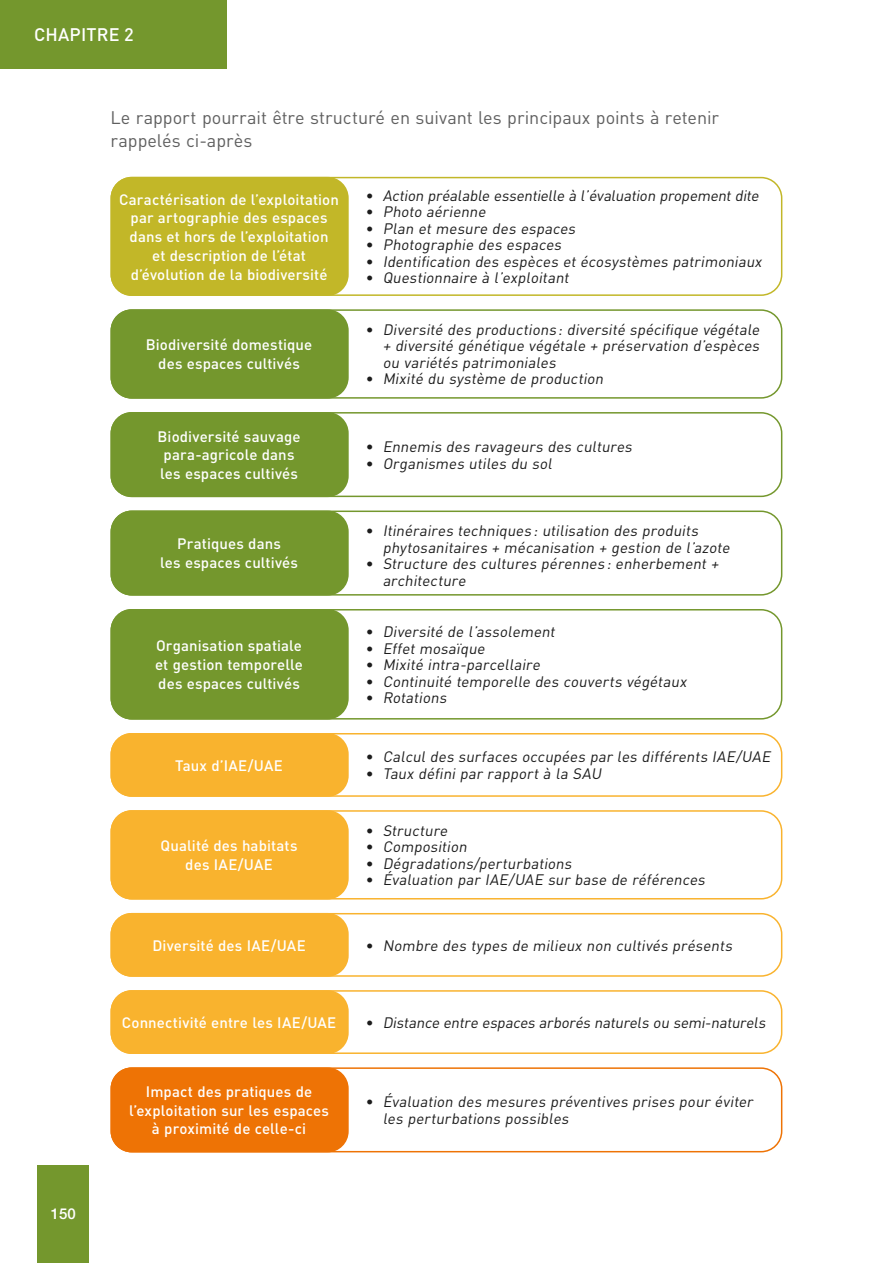
<style>
.page{position:relative;width:893px;height:1263px;background:#fff}
.page>*{position:absolute;margin:0;border:0;box-sizing:border-box;transform-origin:0 0}
.t1{font:18px/22.5px "DIN Pro";letter-spacing:-.005em;color:#5f5f5f}
.t2{font:500 18px "DIN Pro";letter-spacing:.01em;color:#fff}
.t3{font:italic 15px/16.5px "DIN Pro";color:#1c1c1c}
.t4{font:500 15px/18.8px "DIN Pro";letter-spacing:.005em;color:#fff;text-align:center}
.t5{font:500 15px "Helvetica Neue LT Std";color:#fff}
.s1{font-style:normal}
</style>
<div class="page">
<div style="left:38px;top:1165px;width:51px;height:98px;background:#74972d"></div>
<div style="left:0;top:0;width:227px;height:68px;background:#74972d"></div>
<div style="left:111px;top:177px;width:671px;height:119px;border:2px solid #c2b728;border-radius:21px"></div>
<div style="left:111px;top:177px;width:238px;height:119px;background:#c2b728;border-radius:21px"></div>
<div style="left:111px;top:309px;width:671px;height:90px;border:2px solid #74972d;border-radius:21px"></div>
<div style="left:111px;top:309px;width:238px;height:90px;background:#74972d;border-radius:21px"></div>
<div style="left:111px;top:412px;width:671px;height:85px;border:2px solid #74972d;border-radius:21px"></div>
<div style="left:111px;top:412px;width:238px;height:85px;background:#74972d;border-radius:21px"></div>
<div style="left:111px;top:510px;width:671px;height:86px;border:2px solid #74972d;border-radius:21px"></div>
<div style="left:111px;top:510px;width:238px;height:86px;background:#74972d;border-radius:21px"></div>
<div style="left:111px;top:609px;width:671px;height:110px;border:2px solid #74972d;border-radius:21px"></div>
<div style="left:111px;top:609px;width:238px;height:110px;background:#74972d;border-radius:21px"></div>
<div style="left:111px;top:733px;width:671px;height:64px;border:2px solid #f9b32e;border-radius:21px"></div>
<div style="left:111px;top:733px;width:238px;height:64px;background:#f9b32e;border-radius:21px"></div>
<div style="left:111px;top:810px;width:671px;height:89px;border:2px solid #f9b32e;border-radius:21px"></div>
<div style="left:111px;top:810px;width:238px;height:89px;background:#f9b32e;border-radius:21px"></div>
<div style="left:111px;top:913px;width:671px;height:64px;border:2px solid #f9b32e;border-radius:21px"></div>
<div style="left:111px;top:913px;width:238px;height:64px;background:#f9b32e;border-radius:21px"></div>
<div style="left:111px;top:990px;width:671px;height:64px;border:2px solid #f9b32e;border-radius:21px"></div>
<div style="left:111px;top:990px;width:238px;height:64px;background:#f9b32e;border-radius:21px"></div>
<div style="left:111px;top:1067px;width:671px;height:85px;border:2px solid #ee7305;border-radius:21px"></div>
<div style="left:111px;top:1067px;width:238px;height:85px;background:#ee7305;border-radius:21px"></div>
<p class="t2" style="left:34px;top:22px;width:101px">CHAPITRE 2</p>
<p class="t1" style="left:111px;top:106px;width:610px">Le rapport pourrait être structuré en suivant les principaux points à retenir rappelés ci-après</p>
<p class="t3" style="left:366px;top:187px;width:398px"><span class="s1">•</span> Action préalable essentielle à l’évaluation propementdite</p>
<p class="t3" style="left:366px;top:203px;width:125px"><span class="s1">•</span> Photo aérienne</p>
<p class="t3" style="left:366px;top:220px;width:214px"><span class="s1">•</span> Plan et mesure des espaces</p>
<p class="t3" style="left:366px;top:236px;width:200px"><span class="s1">•</span> Photographie des espaces</p>
<p class="t3" style="left:366px;top:253px;width:401px"><span class="s1">•</span> Identification des espèces et écosystèmes patrimoniaux</p>
<p class="t3" style="left:366px;top:269px;width:208px"><span class="s1">•</span> Questionnaire à l’exploitant</p>
<p class="t4" style="left:119px;top:189px;width:221px">Caractérisation de l’exploitation par artographie des espaces dans et hors de l’exploitation<br>et description de l’état d’évolution de la biodiversité</p>
<p class="t4" style="left:146px;top:335px;width:168px">Biodiversité domestique des espaces cultivés</p>
<p class="t4" style="left:158px;top:426px;width:144px;text-align:left">Biodiversité sauvage para-agricole dans les espaces cultivés</p>
<p class="t4" style="left:160px;top:534px;width:139px">Pratiques dans<br>les espaces cultivés</p>
<p class="t4" style="left:155px;top:636px;width:149px;text-align:justify">Organisation spatiale et gestion temporelle des espaces cultivés</p>
<p class="t4" style="left:175px;top:755px;width:109px">Taux d’IAE/UAE</p>
<p class="t4" style="left:161px;top:836px;width:139px">Qualité des habitats des IAE/UAE</p>
<p class="t3" style="left:383px;top:321px;width:381px;text-align:justify;text-indent:-17px"><span class="s1">•</span> Diversité des productions : diversité spécifique végétale + diversité génétique végétale + préservation d’espèces ou variétés patrimoniales</p>
<p class="t3" style="left:366px;top:370px;width:242px"><span class="s1">•</span> Mixité du système de production</p>
<p class="t3" style="left:366px;top:438px;width:271px"><span class="s1">•</span> Ennemis des ravageurs des cultures</p>
<p class="t3" style="left:366px;top:454px;width:191px"><span class="s1">•</span> Organismes utiles du sol</p>
<p class="t3" style="left:383px;top:522px;width:351px;text-indent:-17px"><span class="s1">•</span> Itinéraires techniques : utilisation des produits phytosanitaires + mécanisation + gestion de l’azote</p>
<p class="t3" style="left:383px;top:555px;width:340px;text-indent:-17px"><span class="s1">•</span> Structure des cultures pérennes : enherbement + architecture</p>
<p class="t3" style="left:366px;top:623px;width:194px"><span class="s1">•</span> Diversité de l’assolement</p>
<p class="t3" style="left:366px;top:639px;width:124px"><span class="s1">•</span> Effet mosaïque</p>
<p class="t3" style="left:366px;top:656px;width:179px"><span class="s1">•</span> Mixité intra-parcellaire</p>
<p class="t3" style="left:366px;top:672px;width:325px"><span class="s1">•</span> Continuité temporelle des couverts végétaux</p>
<p class="t3" style="left:366px;top:689px;width:85px"><span class="s1">•</span> Rotations</p>
<p class="t3" style="left:366px;top:748px;width:409px"><span class="s1">•</span> Calcul des surfaces occupées par les différents IAE/UAE</p>
<p class="t3" style="left:366px;top:765px;width:240px"><span class="s1">•</span> Taux défini par rapport à la SAU</p>
<p class="t3" style="left:366px;top:821px;width:86px"><span class="s1">•</span> Structure</p>
<p class="t3" style="left:366px;top:838px;width:106px"><span class="s1">•</span> Composition</p>
<p class="t3" style="left:366px;top:854px;width:210px"><span class="s1">•</span> Dégradations/perturbations</p>
<p class="t3" style="left:366px;top:871px;width:344px"><span class="s1">•</span> Évaluation par IAE/UAE sur base de références</p>
<p class="t4" style="left:152px;top:935px;width:155px">Diversité des IAE/UAE</p>
<p class="t3" style="left:366px;top:936px;width:371px"><span class="s1">•</span> Nombre des types de milieux non cultivés présents</p>
<p class="t4" style="left:122px;top:1012px;width:216px">Connectivité entre les IAE/UAE</p>
<p class="t3" style="left:366px;top:1013px;width:404px"><span class="s1">•</span> Distance entre espaces arborés naturels ou semi-naturels</p>
<p class="t5" style="left:51px;top:1205px;width:27px">150</p>
<p class="t4" style="left:129px;top:1081px;width:201px">Impact des pratiques de l’exploitation sur les espaces à proximité de celle-ci</p>
<p class="t3" style="left:383px;top:1093px;width:375px;text-indent:-17px"><span class="s1">•</span> Évaluation des mesures préventives prises pour éviter les perturbations possibles</p>
</div>
